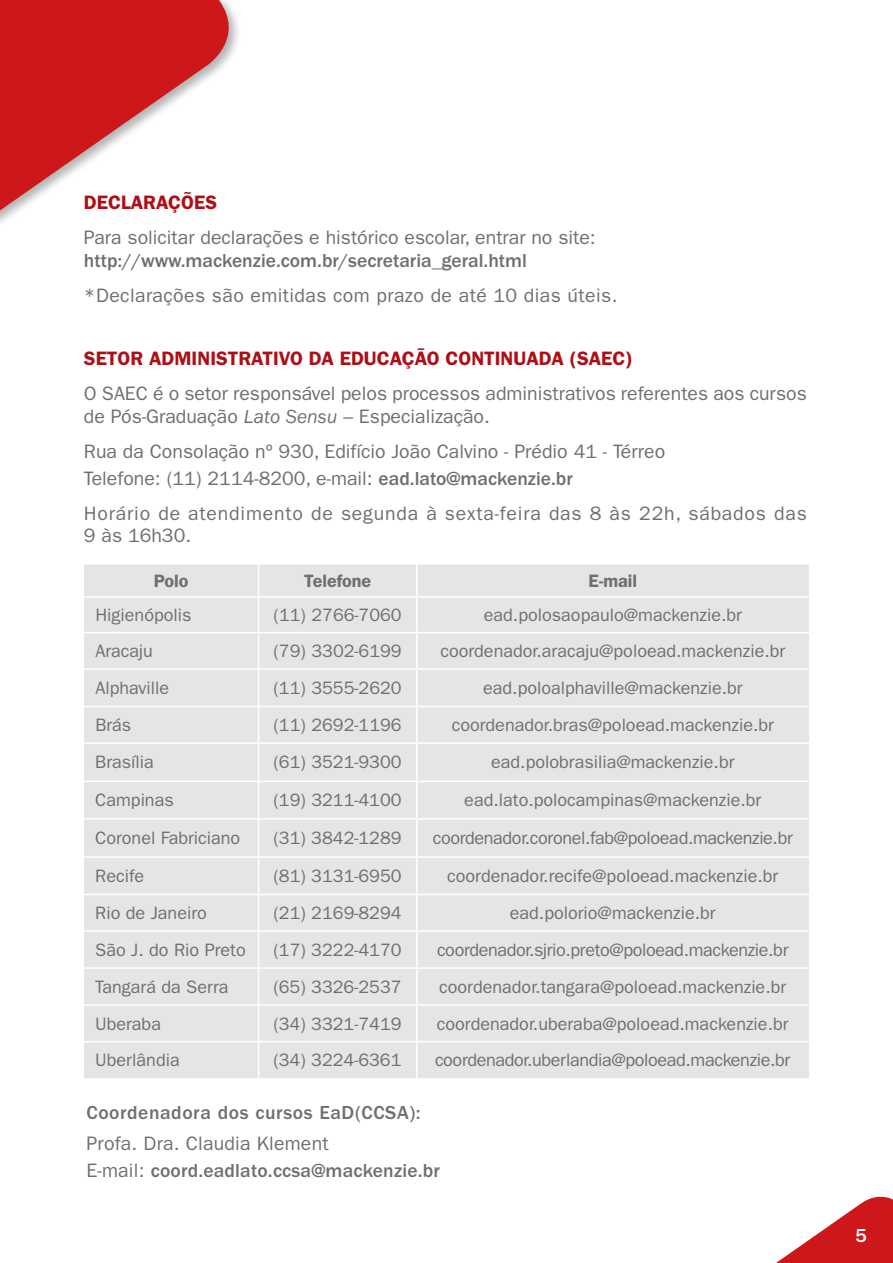
<style>
.page{position:relative;width:893px;height:1263px;background:#fff}
.page>*{position:absolute;margin:0;border:0;box-sizing:border-box;transform-origin:0 0}
.t1{font:19.5px/26.7px "ITC Franklin Gothic Std";color:#706f6f}
.t2{font:19.5px/22.5px "ITC Franklin Gothic Std";letter-spacing:.04em;color:#706f6f}
.t3{font:600 19.5px "ITC Franklin Gothic Std";color:#ae0e15}
.t4{font:500 19.5px "ITC Franklin Gothic Std";color:#706f6f}
.t5{font:19.5px "ITC Franklin Gothic Std";letter-spacing:.02em;color:#706f6f}
.t6{font:500 19.5px "ITC Franklin Gothic Std";letter-spacing:.03em;color:#706f6f}
.t7{font:500 19.5px "ITC Franklin Gothic Std";color:#fff}
.t8{font:18px "ITC Franklin Gothic Std";color:#706f6f}
.t9{font:18px "ITC Franklin Gothic Std";letter-spacing:-.02em;color:#706f6f}
.t10{font:600 18px "ITC Franklin Gothic Std";color:#706f6f}
.s1{font-style:italic}
.s2{font-weight:500}
</style>
<div class="page">
<div style="left:84px;top:564px;width:725px;height:514px;background:#e5e5e5"></div>
<hr style="left:258px;top:564px;width:1px;height:32px;background:#fff">
<hr style="left:416px;top:564px;width:2px;height:32px;background:#fff">
<hr style="left:84px;top:596px;width:175px;height:2px;background:#fff">
<hr style="left:259px;top:596px;width:158px;height:2px;background:#fff">
<hr style="left:258px;top:598px;width:1px;height:34px;background:#fff">
<hr style="left:417px;top:596px;width:392px;height:2px;background:#fff">
<hr style="left:416px;top:598px;width:2px;height:34px;background:#fff">
<hr style="left:84px;top:632px;width:175px;height:1px;background:#fff">
<hr style="left:259px;top:632px;width:158px;height:1px;background:#fff">
<hr style="left:258px;top:633px;width:1px;height:35px;background:#fff">
<hr style="left:417px;top:632px;width:392px;height:1px;background:#fff">
<hr style="left:416px;top:633px;width:2px;height:35px;background:#fff">
<hr style="left:84px;top:668px;width:175px;height:2px;background:#fff">
<hr style="left:259px;top:668px;width:158px;height:2px;background:#fff">
<hr style="left:258px;top:670px;width:1px;height:36px;background:#fff">
<hr style="left:417px;top:668px;width:392px;height:2px;background:#fff">
<hr style="left:416px;top:670px;width:2px;height:36px;background:#fff">
<hr style="left:84px;top:706px;width:175px;height:1px;background:#fff">
<hr style="left:259px;top:706px;width:158px;height:1px;background:#fff">
<hr style="left:258px;top:707px;width:1px;height:35px;background:#fff">
<hr style="left:417px;top:706px;width:392px;height:1px;background:#fff">
<hr style="left:416px;top:707px;width:2px;height:35px;background:#fff">
<hr style="left:84px;top:742px;width:175px;height:2px;background:#fff">
<hr style="left:259px;top:742px;width:158px;height:2px;background:#fff">
<hr style="left:258px;top:744px;width:1px;height:37px;background:#fff">
<hr style="left:417px;top:742px;width:392px;height:2px;background:#fff">
<hr style="left:416px;top:744px;width:2px;height:37px;background:#fff">
<hr style="left:84px;top:781px;width:175px;height:1px;background:#fff">
<hr style="left:259px;top:781px;width:158px;height:1px;background:#fff">
<hr style="left:258px;top:782px;width:1px;height:36px;background:#fff">
<hr style="left:417px;top:781px;width:392px;height:1px;background:#fff">
<hr style="left:416px;top:782px;width:2px;height:36px;background:#fff">
<hr style="left:84px;top:818px;width:175px;height:1px;background:#fff">
<hr style="left:259px;top:818px;width:158px;height:1px;background:#fff">
<hr style="left:258px;top:819px;width:1px;height:37px;background:#fff">
<hr style="left:417px;top:818px;width:392px;height:1px;background:#fff">
<hr style="left:416px;top:819px;width:2px;height:37px;background:#fff">
<hr style="left:84px;top:856px;width:175px;height:2px;background:#fff">
<hr style="left:259px;top:856px;width:158px;height:2px;background:#fff">
<hr style="left:258px;top:858px;width:1px;height:36px;background:#fff">
<hr style="left:417px;top:856px;width:392px;height:2px;background:#fff">
<hr style="left:416px;top:858px;width:2px;height:36px;background:#fff">
<hr style="left:84px;top:894px;width:175px;height:1px;background:#fff">
<hr style="left:259px;top:894px;width:158px;height:1px;background:#fff">
<hr style="left:258px;top:895px;width:1px;height:35px;background:#fff">
<hr style="left:417px;top:894px;width:392px;height:1px;background:#fff">
<hr style="left:416px;top:895px;width:2px;height:35px;background:#fff">
<hr style="left:84px;top:930px;width:175px;height:2px;background:#fff">
<hr style="left:259px;top:930px;width:158px;height:2px;background:#fff">
<hr style="left:258px;top:932px;width:1px;height:35px;background:#fff">
<hr style="left:417px;top:930px;width:392px;height:2px;background:#fff">
<hr style="left:416px;top:932px;width:2px;height:35px;background:#fff">
<hr style="left:84px;top:967px;width:175px;height:2px;background:#fff">
<hr style="left:259px;top:967px;width:158px;height:2px;background:#fff">
<hr style="left:258px;top:969px;width:1px;height:35px;background:#fff">
<hr style="left:417px;top:967px;width:392px;height:2px;background:#fff">
<hr style="left:416px;top:969px;width:2px;height:35px;background:#fff">
<hr style="left:84px;top:1004px;width:175px;height:2px;background:#fff">
<hr style="left:259px;top:1004px;width:158px;height:2px;background:#fff">
<hr style="left:258px;top:1006px;width:1px;height:35px;background:#fff">
<hr style="left:417px;top:1004px;width:392px;height:2px;background:#fff">
<hr style="left:416px;top:1006px;width:2px;height:35px;background:#fff">
<hr style="left:84px;top:1041px;width:175px;height:1px;background:#fff">
<hr style="left:259px;top:1041px;width:158px;height:1px;background:#fff">
<hr style="left:258px;top:1042px;width:1px;height:36px;background:#fff">
<hr style="left:417px;top:1041px;width:392px;height:1px;background:#fff">
<hr style="left:416px;top:1042px;width:2px;height:36px;background:#fff">
<svg style="left:776px;top:1196px;width:117px;height:67px"></svg>
<svg style="left:0;top:0;width:238px;height:218px;fill:#cd171a"></svg>
<p class="t3" style="left:84px;top:191px;width:135px">DECLARAÇÕES</p>
<p class="t1" style="left:84px;top:224px;width:513px">Para solicitar declarações e histórico escolar, entrar no site:</p>
<p class="t4" style="left:84px;top:249px;width:444px">http://www.mackenzie.com.br/secretaria_geral.html</p>
<p class="t5" style="left:84px;top:284px;width:535px">*Declarações são emitidas com prazo de até 10 dias úteis.</p>
<p class="t3" style="left:84px;top:347px;width:550px">SETOR ADMINISTRATIVO DA EDUCAÇÃO CONTINUADA (SAEC)</p>
<p class="t1" style="left:84px;top:382px;width:724px;line-height:22.5px">O SAEC é o setor responsável pelos processos administrativos referentes aos cursos de Pós-Graduação <span class="s1">Lato Sensu</span> – Especialização.</p>
<p class="t1" style="left:84px;top:438px;width:583px">Rua da Consolação nº 930, Edifício João Calvino - Prédio 41 - Térreo<br>Telefone: (11) 2114-8200, e-mail: <span class="s2">ead.lato@mackenzie.br</span></p>
<p class="t2" style="left:84px;top:502px;width:724px">Horário de atendimento de segunda à sexta-feira das 8 às 22h, sábados das<br>9 às 16h30.</p>
<p class="t10" style="left:154px;top:570px;width:36px">Polo</p>
<p class="t10" style="left:304px;top:570px;width:69px">Telefone</p>
<p class="t10" style="left:589px;top:570px;width:50px">E-mail</p>
<p class="t8" style="left:95px;top:604px;width:98px">Higienópolis</p>
<p class="t8" style="left:274px;top:604px;width:130px">(11) 2766-7060</p>
<p class="t8" style="left:484px;top:604px;width:260px">ead.polosaopaulo@mackenzie.br</p>
<p class="t8" style="left:95px;top:640px;width:59px">Aracaju</p>
<p class="t8" style="left:274px;top:640px;width:130px">(79) 3302-6199</p>
<p class="t8" style="left:440px;top:640px;width:346px">coordenador.aracaju@poloead.mackenzie.br</p>
<p class="t8" style="left:95px;top:677px;width:75px">Alphaville</p>
<p class="t8" style="left:274px;top:677px;width:130px">(11) 3555-2620</p>
<p class="t8" style="left:483px;top:677px;width:261px">ead.poloalphaville@mackenzie.br</p>
<p class="t8" style="left:95px;top:714px;width:38px">Brás</p>
<p class="t8" style="left:274px;top:714px;width:130px">(11) 2692-1196</p>
<p class="t8" style="left:452px;top:714px;width:324px">coordenador.bras@poloead.mackenzie.br</p>
<p class="t8" style="left:95px;top:752px;width:60px">Brasília</p>
<p class="t8" style="left:274px;top:752px;width:130px">(61) 3521-9300</p>
<p class="t8" style="left:491px;top:752px;width:245px">ead.polobrasilia@mackenzie.br</p>
<p class="t8" style="left:95px;top:790px;width:80px">Campinas</p>
<p class="t8" style="left:274px;top:790px;width:130px">(19) 3211-4100</p>
<p class="t8" style="left:464px;top:790px;width:298px">ead.lato.polocampinas@mackenzie.br</p>
<p class="t8" style="left:95px;top:828px;width:147px">Coronel Fabriciano</p>
<p class="t8" style="left:273px;top:828px;width:130px">(31) 3842-1289</p>
<p class="t9" style="left:433px;top:828px;width:361px">coordenador.coronel.fab@poloead.mackenzie.br</p>
<p class="t8" style="left:95px;top:865px;width:50px">Recife</p>
<p class="t8" style="left:273px;top:865px;width:130px">(81) 3131-6950</p>
<p class="t8" style="left:447px;top:865px;width:333px">coordenador.recife@poloead.mackenzie.br</p>
<p class="t8" style="left:95px;top:902px;width:113px">Rio de Janeiro</p>
<p class="t8" style="left:273px;top:902px;width:130px">(21) 2169-8294</p>
<p class="t8" style="left:510px;top:902px;width:207px">ead.polorio@mackenzie.br</p>
<p class="t8" style="left:95px;top:939px;width:152px">São J. do Rio Preto</p>
<p class="t8" style="left:273px;top:939px;width:130px">(17) 3222-4170</p>
<p class="t9" style="left:437px;top:939px;width:353px">coordenador.sjrio.preto@poloead.mackenzie.br</p>
<p class="t8" style="left:95px;top:976px;width:135px">Tangará da Serra</p>
<p class="t8" style="left:273px;top:976px;width:130px">(65) 3326-2537</p>
<p class="t8" style="left:439px;top:976px;width:349px">coordenador.tangara@poloead.mackenzie.br</p>
<p class="t8" style="left:95px;top:1013px;width:67px">Uberaba</p>
<p class="t8" style="left:273px;top:1013px;width:130px">(34) 3321-7419</p>
<p class="t8" style="left:437px;top:1013px;width:353px">coordenador.uberaba@poloead.mackenzie.br</p>
<p class="t8" style="left:95px;top:1050px;width:86px">Uberlândia</p>
<p class="t8" style="left:273px;top:1050px;width:130px">(34) 3224-6361</p>
<p class="t9" style="left:435px;top:1050px;width:357px">coordenador.uberlandia@poloead.mackenzie.br</p>
<p class="t6" style="left:86px;top:1102px;width:336px">Coordenadora dos cursos EaD(CCSA):</p>
<p class="t1" style="left:86px;top:1130px;width:355px">Profa. Dra. Claudia Klement<br>E-mail: <span class="s2">coord.eadlato.ccsa@mackenzie.br</span></p>
<p class="t7" style="left:855px;top:1225px;width:13px">5</p>
</div>
